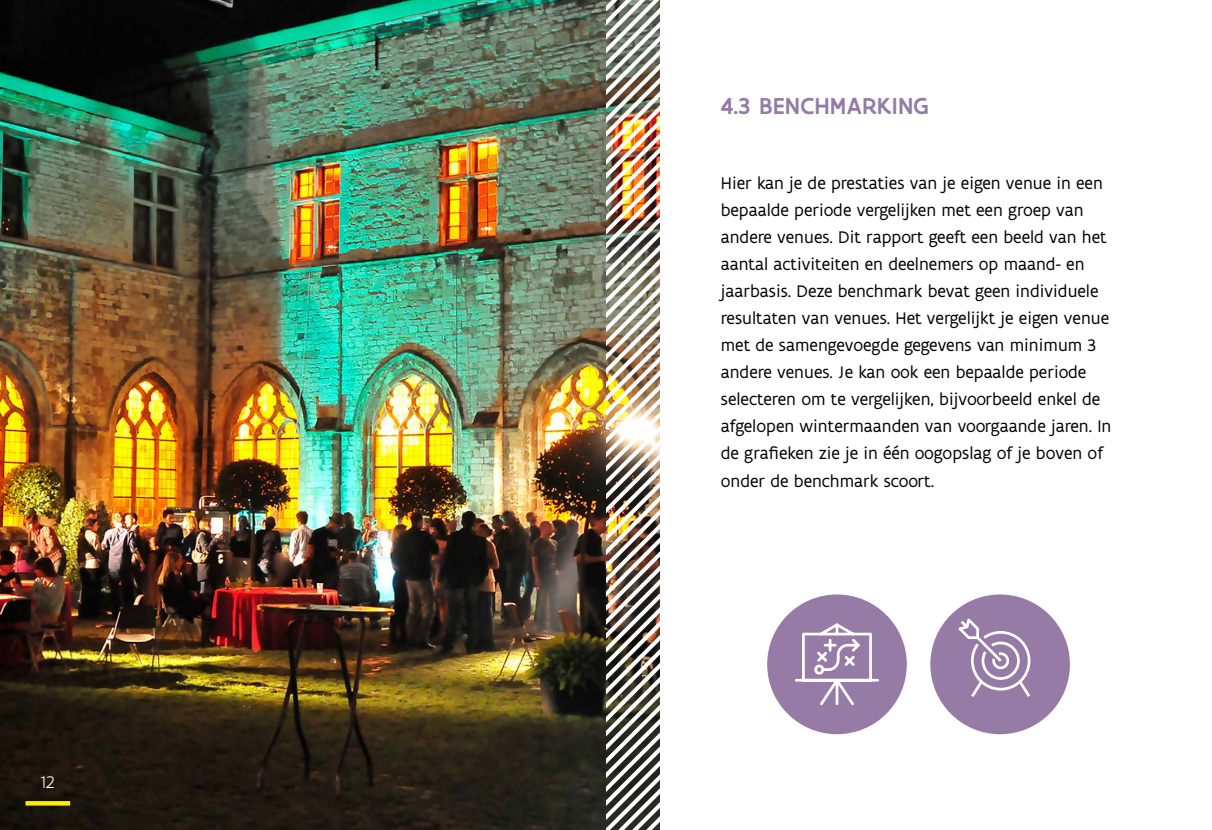
<style>
.page{position:relative;width:1212px;height:830px;background:#fff}
.page>*{position:absolute;margin:0;border:0;box-sizing:border-box;transform-origin:0 0}
.t1{font:500 24.75px "Flanders Art Sans";letter-spacing:.005em;color:#957ba5}
.t2{font:18px/27px "Flanders Art Sans";color:#000}
.t3{font:300 18px "Flanders Art Sans";color:#fff}
</style>
<div class="page">
<img style="left:0;top:0;width:606px;height:829px">
<svg style="left:26px;top:800px;width:44px;height:5px"></svg>
<img style="left:606px;top:0;width:53px;height:829px">
<div style="left:767px;top:594px;width:140px;height:139px;background:#957ba5;border-radius:50%"></div>
<svg style="left:795px;top:623px;width:84px;height:83px"></svg>
<div style="left:930px;top:594px;width:140px;height:139px;background:#957ba5;border-radius:50%"></div>
<svg style="left:958px;top:618px;width:73px;height:79px"></svg>
<p class="t3" style="left:41px;top:770px;width:16px">12</p>
<h1 class="t1" style="left:721px;top:91px;width:210px">4.3 BENCHMARKING</h1>
<p class="t2" style="left:721px;top:170px;width:392px">Hier kan je de prestaties van je eigen venue in een bepaalde periode vergelijken met een groep van andere venues. Dit rapport geeft een beeld van het aantal activiteiten en deelnemers op maand- en jaarbasis. Deze benchmark bevat geen individuele resultaten van venues. Het vergelijkt je eigen venue met de samengevoegde gegevens van minimum 3 andere venues. Je kan ook een bepaalde periode selecteren om te vergelijken, bijvoorbeeld enkel de afgelopen wintermaanden van voorgaande jaren. In de grafieken zie je in één oogopslag of je boven of onder de benchmark scoort.</p>
</div>
